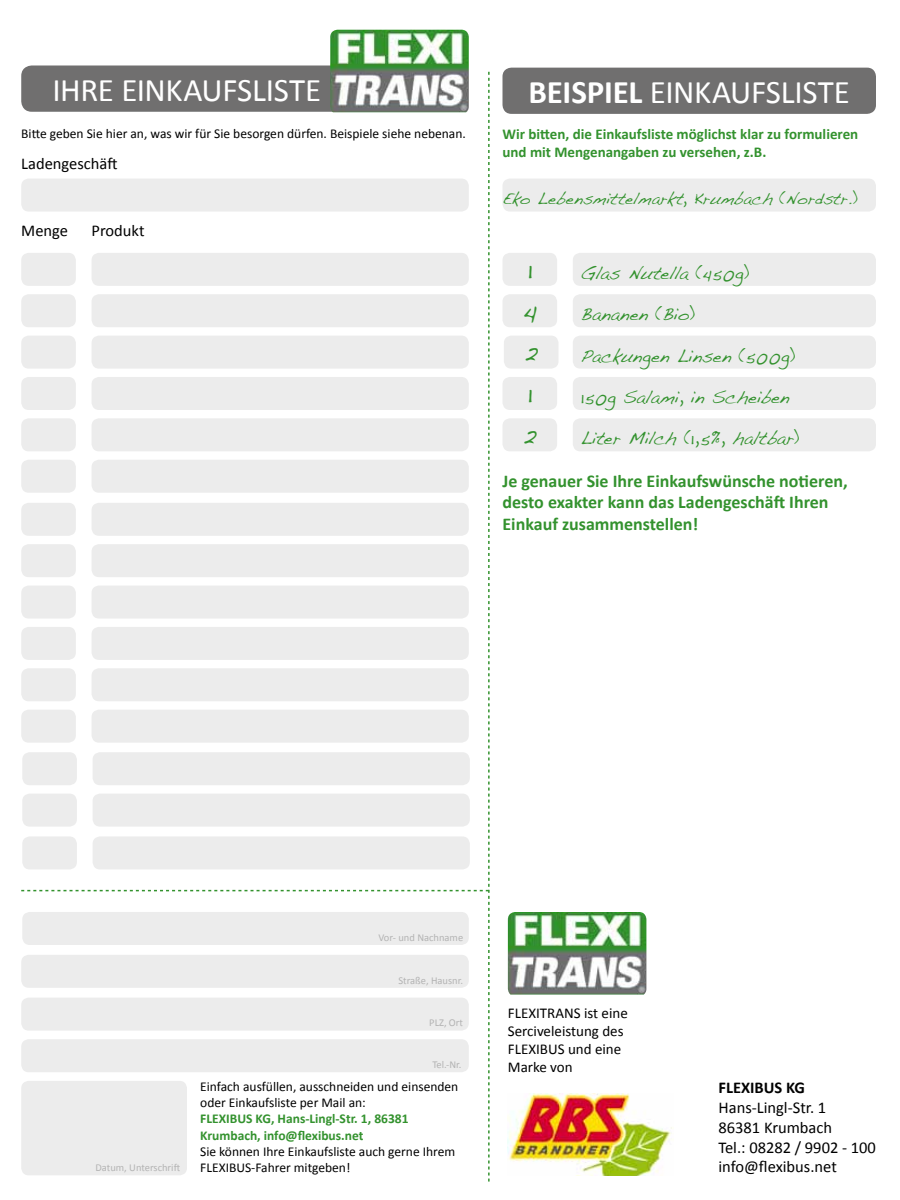
<style>
.page{position:relative;width:900px;height:1200px;background:#fff}
.page>*{position:absolute;margin:0;border:0;box-sizing:border-box;transform-origin:0 0}
.t1{font:33px "Calibri";letter-spacing:-.01em;color:#fff}
.t2{font:27px "Handwriting Dakota";color:#33922e}
.t3{font:700 18px/21.6px "Calibri";color:#33922e}
.t4{font:18px "Handwriting Dakota";letter-spacing:.01em;color:#33922e}
.t5{font:16.5px/19.8px "Calibri";color:#000}
.t6{font:16.5px "Handwriting Dakota";color:#33922e}
.t7{font:700 16.5px "Calibri";color:#000}
.t8{font:700 15px/18px "Calibri";color:#33922e}
.t9{font:15px/18px "Calibri";color:#000}
.t10{font:13.5px/16.2px "Calibri";color:#000}
.t11{font:700 13.5px/16.2px "Calibri";color:#33922e}
.t12{font:10.5px "Calibri";color:#b3b3b3}
.s1{font-weight:700}
</style>
<div class="page">
<div style="left:21px;top:66px;width:332px;height:46px;background:#706f6f;border-radius:10px"></div>
<img style="left:330px;top:30px;width:139px;height:42px">
<div style="left:502px;top:68px;width:374px;height:46px;background:#706f6f;border-radius:9px"></div>
<svg style="left:21px;top:72px;width:469px;height:1110px"></svg>
<div style="left:502px;top:179px;width:374px;height:33px;background:#ececec;border-radius:8px"></div>
<div style="left:573px;top:253px;width:303px;height:33px;background:#ececec;border-radius:8px"></div>
<div style="left:502px;top:294px;width:55px;height:33px;background:#ececec;border-radius:8px"></div>
<div style="left:573px;top:294px;width:303px;height:33px;background:#ececec;border-radius:8px"></div>
<div style="left:573px;top:336px;width:303px;height:33px;background:#ececec;border-radius:8px"></div>
<div style="left:502px;top:377px;width:55px;height:33px;background:#ececec;border-radius:8px"></div>
<div style="left:573px;top:377px;width:303px;height:33px;background:#ececec;border-radius:8px"></div>
<div style="left:502px;top:418px;width:55px;height:33px;background:#ececec;border-radius:8px"></div>
<div style="left:573px;top:418px;width:303px;height:33px;background:#ececec;border-radius:8px"></div>
<div style="left:502px;top:253px;width:55px;height:33px;background:#ececec;border-radius:8px"></div>
<div style="left:504px;top:336px;width:55px;height:33px;background:#ececec;border-radius:8px"></div>
<img style="left:508px;top:912px;width:138px;height:83px">
<img style="left:508px;top:1093px;width:164px;height:82px">
<h1 class="t1" style="left:52px;top:69px;width:271px">IHRE EINKAUFSLISTE</h1>
<h1 class="t1" style="left:528px;top:71px;width:323px"><span class="s1">BEISPIEL</span> EINKAUFSLISTE</h1>
<p class="t10" style="left:21px;top:126px;width:446px">Bitte geben Sie hier an, was wir für Sie besorgen dürfen. Beispiele siehe nebenan.</p>
<p class="t5" style="left:21px;top:154px;width:98px">Ladengeschäft</p>
<p class="t8" style="left:502px;top:125px;width:357px">Wir bitten, die Einkaufsliste möglichst klar zu formulieren und mit Mengenangaben zu versehen, z.B.</p>
<p class="t6" style="left:502px;top:188px;width:356px">Eko Lebensmittelmarkt, Krumbach (Nordstr.)</p>
<p class="t5" style="left:21px;top:221px;width:48px">Menge</p>
<p class="t5" style="left:92px;top:221px;width:54px">Produkt</p>
<h2 class="t2" style="left:527px;top:253px;width:6px">1</h2>
<h3 class="t4" style="left:580px;top:262px;width:170px">Glas Nutella (450g)</h3>
<h2 class="t2" style="left:522px;top:294px;width:16px">4</h2>
<h3 class="t4" style="left:580px;top:304px;width:116px">Bananen (Bio)</h3>
<h3 class="t4" style="left:580px;top:345px;width:216px">Packungen Linsen (500g)</h3>
<h2 class="t2" style="left:527px;top:377px;width:6px">1</h2>
<h3 class="t4" style="left:580px;top:386px;width:210px">150g Salami, in Scheiben</h3>
<h2 class="t2" style="left:522px;top:418px;width:16px">2</h2>
<h3 class="t4" style="left:580px;top:428px;width:220px">Liter Milch (1,5%, haltbar)</h3>
<h2 class="t2" style="left:524px;top:335px;width:16px">2</h2>
<h3 class="t3" style="left:502px;top:470px;width:347px">Je genauer Sie Ihre Einkaufswünsche notieren, desto exakter kann das Ladengeschäft Ihren<br>Einkauf zusammenstellen!</h3>
<p class="t12" style="left:95px;top:1161px;width:86px">Datum, Unterschrift</p>
<p class="t12" style="left:378px;top:931px;width:86px">Vor- und Nachname</p>
<p class="t12" style="left:398px;top:974px;width:66px">Straße, Hausnr.</p>
<p class="t12" style="left:429px;top:1016px;width:35px">PLZ, Ort</p>
<p class="t12" style="left:432px;top:1058px;width:31px">Tel.-Nr.</p>
<p class="t10" style="left:200px;top:1078px;width:260px">Einfach ausfüllen, ausschneiden und einsenden oder Einkaufsliste per Mail an:</p>
<p class="t11" style="left:200px;top:1111px;width:210px">FLEXIBUS KG, Hans-Lingl-Str. 1, 86381<br>Krumbach, info@flexibus.net</p>
<p class="t10" style="left:200px;top:1143px;width:257px">Sie können Ihre Einkaufsliste auch gerne Ihrem<br>FLEXIBUS-Fahrer mitgeben!</p>
<p class="t9" style="left:508px;top:1004px;width:121px">FLEXITRANS ist eine<br>Serciveleistung des<br>FLEXIBUS und eine<br>Marke von</p>
<p class="t7" style="left:718px;top:1077px;width:88px">FLEXIBUS KG</p>
<p class="t5" style="left:718px;top:1098px;width:159px">Hans-Lingl-Str. 1<br>86381 Krumbach<br>Tel.: 08282 / 9902 - 100 info@flexibus.net</p>
</div>
